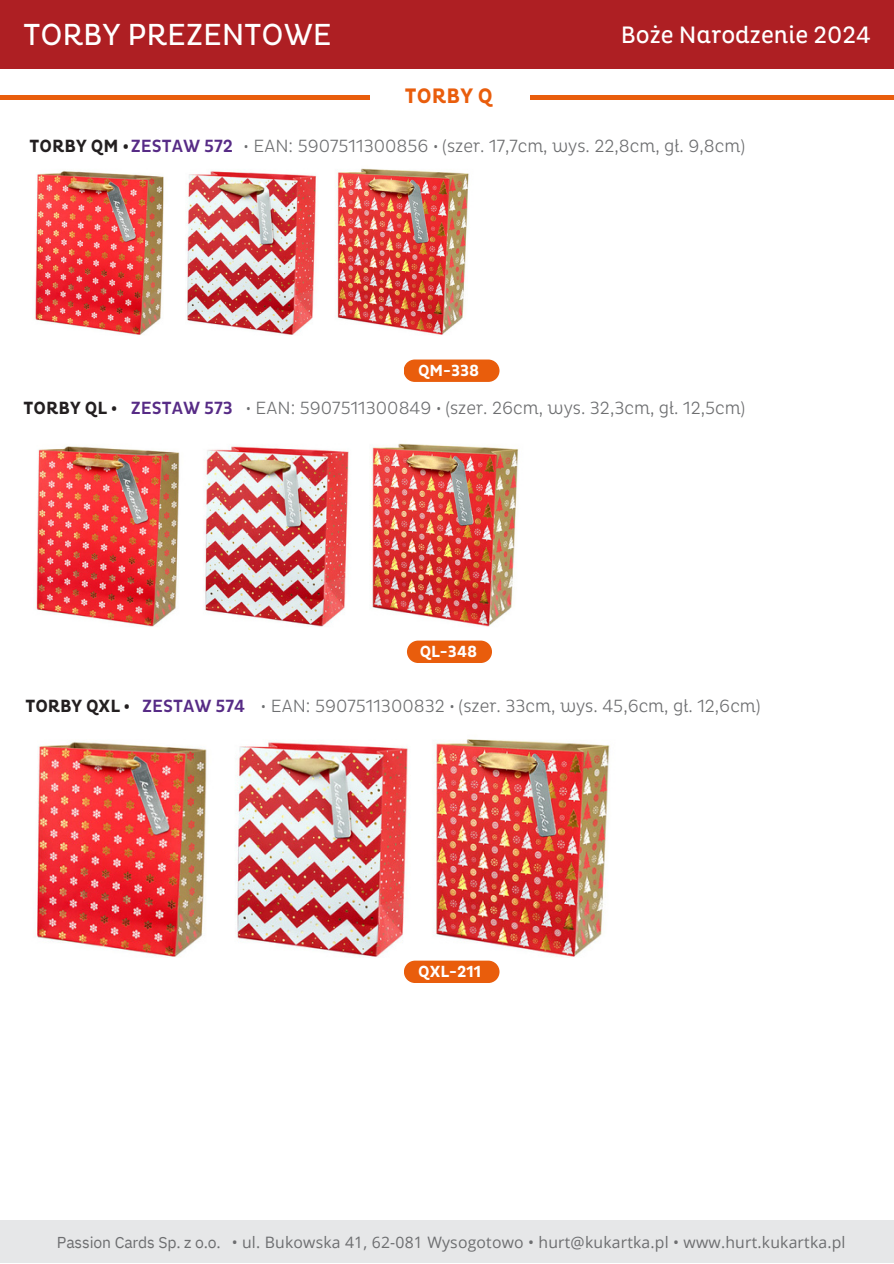
<style>
.page{position:relative;width:894px;height:1264px;background:#fff}
.page>*{position:absolute;margin:0;border:0;box-sizing:border-box;transform-origin:0 0}
.t1{font:31.05px "Pluto Cond";color:#fff}
.t2{font:24.15px "Pluto Cond";color:#fff}
.t3{font:700 21.3px "Pluto Cond";letter-spacing:.01em;color:#e95d0c}
.t4{font:300 18px "Pluto Cond";color:#6d6e70}
.t5{font:500 18px "Pluto Cond";color:#572b86}
.t6{font:700 18px "Pluto Cond";color:#231f20}
.t7{font:700 16.35px "Pluto Cond";color:#fff}
.t8{font:15.75px "Open Sans";letter-spacing:.015em;color:#6d6e70}
.t9{font:15.75px "IBM Plex Sans";letter-spacing:-.01em;color:#6d6e70}
.s1{font-weight:700;color:#231f20}
</style>
<div class="page">
<div style="left:0;top:1220px;width:893px;height:42px;background:#e6e7e8"></div>
<img style="left:36px;top:443px;width:483px;height:184px">
<svg style="left:407px;top:640px;width:85px;height:23px;background:#ea691f"></svg>
<svg style="left:404px;top:359px;width:95px;height:23px;background:#ea671c"></svg>
<img style="left:37px;top:739px;width:573px;height:236px">
<svg style="left:404px;top:960px;width:95px;height:23px;background:#ea681d"></svg>
<hr style="left:64px;top:95px;width:306px;height:4px;background:#e95d0c">
<hr style="left:530px;top:95px;width:302px;height:4px;background:#e95d0c">
<hr style="left:591px;top:95px;width:302px;height:4px;background:#e95d0c">
<hr style="left:0;top:95px;width:306px;height:4px;background:#e95d0c">
<img style="left:35px;top:168px;width:434px;height:167px">
<div style="left:0;top:1px;width:893px;height:68px;background:#ae1f23"></div>
<p class="t1" style="left:23px;top:16px;width:310px">TORBY PREZENTOWE</p>
<p class="t2" style="left:620px;top:21px;width:251px">Boże Narodzenie 2024</p>
<h3 class="t3" style="left:405px;top:84px;width:89px">TORBY Q</h3>
<h4 class="t5" style="left:29px;top:136px;width:205px"><span class="s1">TORBY QM •</span>ZESTAW 572</h4>
<h5 class="t4" style="left:243px;top:136px;width:503px">• EAN: 5907511300856 • (szer. 17,7cm, wys. 22,8cm, gł. 9,8cm)</h5>
<h3 class="t7" style="left:418px;top:361px;width:63px">QM-338</h3>
<p class="t6" style="left:23px;top:397px;width:95px">TORBY QL •</p>
<h3 class="t5" style="left:131px;top:397px;width:104px">ZESTAW 573</h3>
<h4 class="t4" style="left:245px;top:397px;width:501px">• EAN: 5907511300849 • (szer. 26cm, wys. 32,3cm, gł. 12,5cm)</h4>
<h2 class="t7" style="left:419px;top:642px;width:59px">QL-348</h2>
<h4 class="t6" style="left:25px;top:695px;width:106px">TORBY QXL •</h4>
<h5 class="t5" style="left:142px;top:695px;width:104px">ZESTAW 574</h5>
<p class="t4" style="left:261px;top:695px;width:501px">• EAN: 5907511300832 • (szer. 33cm, wys. 45,6cm, gł. 12,6cm)</p>
<h4 class="t7" style="left:418px;top:962px;width:65px">QXL-211</h4>
<h5 class="t9" style="left:57px;top:1231px;width:165px">Passion Cards Sp. z o.o.</h5>
<p class="t8" style="left:231px;top:1231px;width:615px">• ul. Bukowska 41, 62-081 Wysogotowo • hurt@kukartka.pl • www.hurt.kukartka.pl</p>
</div>
